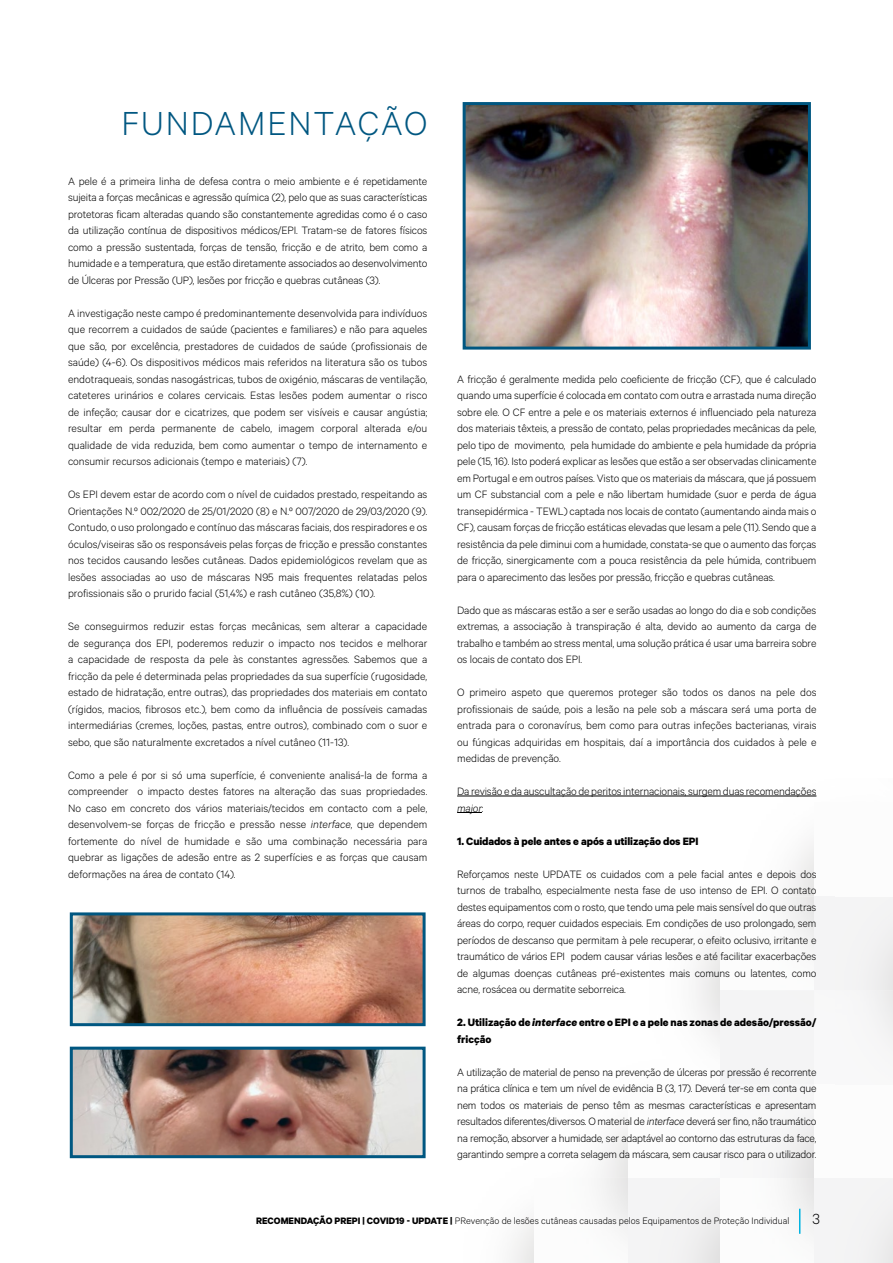
<style>
.page{position:relative;width:893px;height:1263px;background:#fff}
.page>*{position:absolute;margin:0;border:0;box-sizing:border-box;transform-origin:0 0}
.t1{font:300 37.5px "Calibre";letter-spacing:.05em;color:#005781}
.t2{font:300 16.5px "Calibre";color:#000}
.t3{font:300 12px/16.5px "Calibre";letter-spacing:-.01em;color:#000;text-align:justify}
.t4{font:700 12px/16.5px "Calibre";color:#000}
.t5{font:300 10.5px "Calibre";color:#000}
.s1{font-style:italic}
.s2{font-weight:700}
</style>
<div class="page">
<div style="left:628px;top:1178px;width:94px;height:85px;background:#f3f3f4"></div>
<div style="left:720px;top:1178px;width:94px;height:85px;background:#f5f8f7"></div>
<div style="left:720px;top:1084px;width:94px;height:94px;background:#f7f7f8"></div>
<div style="left:720px;top:990px;width:94px;height:94px;background:#f4f4f5"></div>
<div style="left:814px;top:1178px;width:79px;height:85px;background:#f4f4f4"></div>
<div style="left:814px;top:990px;width:79px;height:94px;background:#f8f8f8"></div>
<div style="left:814px;top:896px;width:79px;height:94px;background:#f4f4f4"></div>
<svg style="left:799px;top:1209px;width:1px;height:25px"></svg>
<hr style="left:457px;top:796px;width:359px;height:1px;background:#000">
<svg style="left:457px;top:812px;width:25px;height:1px"></svg>
<img style="left:74px;top:1051px;width:348px;height:103px">
<div style="left:70px;top:1047px;width:356px;height:111px;border:3px solid #005781"></div>
<img style="left:467px;top:106px;width:340px;height:240px">
<div style="left:463px;top:102px;width:348px;height:248px;border:3px solid #005781"></div>
<img style="left:74px;top:916px;width:348px;height:106px">
<div style="left:70px;top:912px;width:356px;height:114px;border:3px solid #005781"></div>
<h1 class="t1" style="left:122px;top:102px;width:307px">FUNDAMENTAÇÃO</h1>
<p class="t3" style="left:68px;top:172px;width:361px">A pele é a primeira linha de defesa contra o meio ambiente e é repetidamente sujeita a forças mecânicas e agressão química (2), pelo que as suas características protetoras ficam alteradas quando são constantemente agredidas como é o caso da utilização contínua de dispositivos médicos/EPI. Tratam-se de fatores físicos como a pressão sustentada, forças de tensão, fricção e de atrito, bem como a humidade e a temperatura, que estão diretamente associados ao desenvolvimento de Úlceras por Pressão (UP), lesões por fricção e quebras cutâneas (3).</p>
<p class="t3" style="left:68px;top:304px;width:361px">A investigação neste campo é predominantemente desenvolvida para indivíduos que recorrem a cuidados de saúde (pacientes e familiares) e não para aqueles que são, por excelência, prestadores de cuidados de saúde (profissionais de saúde) (4-6). Os dispositivos médicos mais referidos na literatura são os tubos endotraqueais, sondas nasogástricas, tubos de oxigénio, máscaras de ventilação, cateteres urinários e colares cervicais. Estas lesões podem aumentar o risco de infeção; causar dor e cicatrizes, que podem ser visíveis e causar angústia; resultar em perda permanente de cabelo, imagem corporal alterada e/ou qualidade de vida reduzida, bem como aumentar o tempo de internamento e consumir recursos adicionais (tempo e materiais) (7).</p>
<p class="t3" style="left:68px;top:486px;width:361px">Os EPI devem estar de acordo com o nível de cuidados prestado, respeitando as Orientações N.º 002/2020 de 25/01/2020 (8) e N.º 007/2020 de 29/03/2020 (9).<br>Contudo, o uso prolongado e contínuo das máscaras faciais, dos respiradores e os óculos/viseiras são os responsáveis pelas forças de fricção e pressão constantes nos tecidos causando lesões cutâneas. Dados epidemiológicos revelam que as lesões associadas ao uso de máscaras N95 mais frequentes relatadas pelos profissionais são o prurido facial (51,4%) e rash cutâneo (35,8%) (10).</p>
<p class="t3" style="left:68px;top:618px;width:361px">Se conseguirmos reduzir estas forças mecânicas, sem alterar a capacidade de segurança dos EPI, poderemos reduzir o impacto nos tecidos e melhorar a capacidade de resposta da pele às constantes agressões. Sabemos que a fricção da pele é determinada pelas propriedades da sua superfície (rugosidade, estado de hidratação, entre outras), das propriedades dos materiais em contato (rígidos, macios, fibrosos etc.), bem como da influência de possíveis camadas intermediárias (cremes, loções, pastas, entre outros), combinado com o suor e sebo, que são naturalmente excretados a nível cutâneo (11-13).</p>
<p class="t3" style="left:68px;top:766px;width:361px">Como a pele é por si só uma superfície, é conveniente analisá-la de forma a compreender o impacto destes fatores na alteração das suas propriedades.<br>No caso em concreto dos vários materiais/tecidos em contacto com a pele, desenvolvem-se forças de fricção e pressão nesse <span class="s1">interface</span>, que dependem fortemente do nível de humidade e são uma combinação necessária para quebrar as ligações de adesão entre as 2 superfícies e as forças que causam deformações na área de contato (14).</p>
<p class="t3" style="left:457px;top:370px;width:361px">A fricção é geralmente medida pelo coeficiente de fricção (CF), que é calculado quando uma superfície é colocada em contato com outra e arrastada numa direção sobre ele. O CF entre a pele e os materiais externos é influenciado pela natureza dos materiais têxteis, a pressão de contato, pelas propriedades mecânicas da pele, pelo tipo de movimento, pela humidade do ambiente e pela humidade da própria pele (15, 16). Isto poderá explicar as lesões que estão a ser observadas clinicamente em Portugal e em outros países. Visto que os materiais da máscara, que já possuem um CF substancial com a pele e não libertam humidade (suor e perda de água transepidérmica - TEWL) captada nos locais de contato (aumentando ainda mais o CF), causam forças de fricção estáticas elevadas que lesam a pele (11). Sendo que a resistência da pele diminui com a humidade, constata-se que o aumento das forças de fricção, sinergicamente com a pouca resistência da pele húmida, contribuem para o aparecimento das lesões por pressão, fricção e quebras cutâneas.</p>
<p class="t3" style="left:457px;top:601px;width:361px">Dado que as máscaras estão a ser e serão usadas ao longo do dia e sob condições extremas, a associação à transpiração é alta, devido ao aumento da carga de trabalho e também ao stress mental, uma solução prática é usar uma barreira sobre os locais de contato dos EPI.</p>
<p class="t3" style="left:457px;top:684px;width:361px">O primeiro aspeto que queremos proteger são todos os danos na pele dos profissionais de saúde, pois a lesão na pele sob a máscara será uma porta de entrada para o coronavírus, bem como para outras infeções bacterianas, virais ou fúngicas adquiridas em hospitais, daí a importância dos cuidados à pele e medidas de prevenção.</p>
<p class="t3" style="left:457px;top:783px;width:361px">Da revisão e da auscultação de peritos internacionais, surgem duas recomendações <span class="s1">major</span>:</p>
<p class="t4" style="left:457px;top:832px;width:243px">1. Cuidados à pele antes e após a utilização dos EPI</p>
<p class="t3" style="left:457px;top:865px;width:361px">Reforçamos neste UPDATE os cuidados com a pele facial antes e depois dos turnos de trabalho, especialmente nesta fase de uso intenso de EPI. O contato destes equipamentos com o rosto, que tendo uma pele mais sensível do que outras áreas do corpo, requer cuidados especiais. Em condições de uso prolongado, sem períodos de descanso que permitam à pele recuperar, o efeito oclusivo, irritante e traumático de vários EPI podem causar várias lesões e até facilitar exacerbações de algumas doenças cutâneas pré-existentes mais comuns ou latentes, como acne, rosácea ou dermatite seborreica.</p>
<p class="t4" style="left:457px;top:1014px;width:361px">2. Utilização de <span class="s1">interface</span> entre o EPI e a pele nas zonas de adesão/pressão/ fricção</p>
<p class="t3" style="left:457px;top:1063px;width:361px">A utilização de material de penso na prevenção de úlceras por pressão é recorrente na prática clínica e tem um nível de evidência B (3, 17). Deverá ter-se em conta que nem todos os materiais de penso têm as mesmas características e apresentam resultados diferentes/diversos. O material de <span class="s1">interface</span> deverá ser fino, não traumático na remoção, absorver a humidade, ser adaptável ao contorno das estruturas da face, garantindo sempre a correta selagem da máscara, sem causar risco para o utilizador.</p>
<p class="t5" style="left:256px;top:1215px;width:535px"><span class="s2">RECOMENDAÇÃO PREPI | COVID19 - UPDATE |</span> PRevenção de lesões cutâneas causadas pelos Equipamentos de Proteção Individual</p>
<h2 class="t2" style="left:812px;top:1209px;width:9px">3</h2>
</div>
